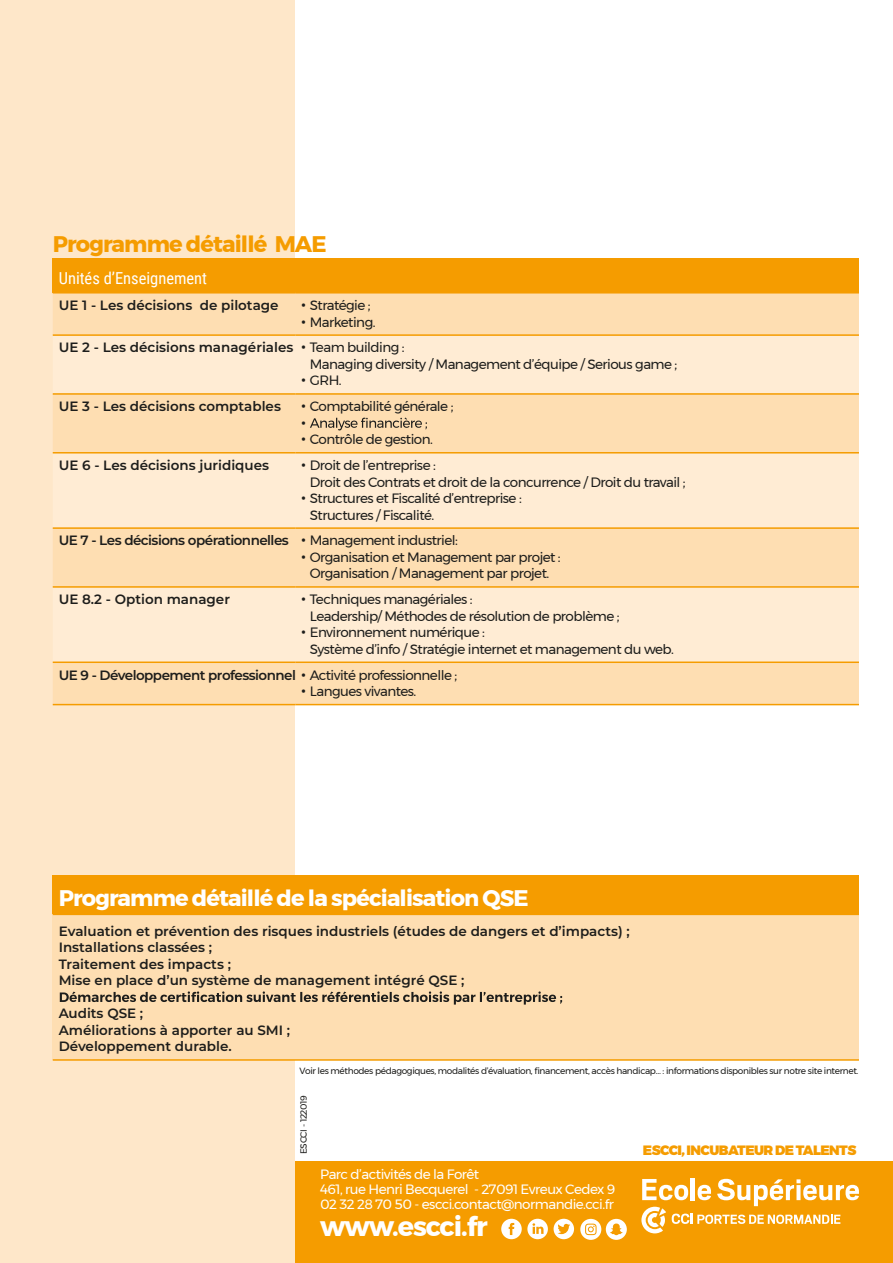
<style>
.page{position:relative;width:893px;height:1263px;background:#fff}
.page>*{position:absolute;margin:0;border:0;box-sizing:border-box;transform-origin:0 0}
.t1{font:700 27px "Montserrat";letter-spacing:-.04em;color:#fff}
.t2{font:700 22.5px "Montserrat";letter-spacing:-.04em;color:#fff}
.t3{font:700 22.5px "Montserrat";letter-spacing:-.04em;color:#f59c00}
.t4{font:16.5px "Roboto Condensed";color:#fff}
.t5{font:13.5px/16.5px "Montserrat";letter-spacing:-.04em;color:#1d1d1b}
.t6{font:600 13.5px/16.5px "Montserrat";color:#1d1d1b}
.t7{font:600 13.5px "Montserrat";letter-spacing:-.04em;color:#1d1d1b}
.t8{font:13.5px/15px "Montserrat";letter-spacing:-.04em;color:#fff}
.t9{font:900 13.5px "Montserrat";letter-spacing:-.04em;color:#f59c00}
.t10{font:700 13.5px "Roboto Condensed";color:#1d1d1b}
.t11{font:9px "Montserrat";letter-spacing:-.04em;color:#1d1d1b}
.s1{font-family:"Roboto Condensed";font-weight:700}
.s2{font-weight:400}
</style>
<div class="page">
<div style="left:295px;top:1161px;width:598px;height:102px;background:#f59c00"></div>
<svg style="left:642px;top:1179px;width:46px;height:21px"></svg>
<hr style="left:691px;top:1178px;width:4px;height:22px;background:#fff">
<svg style="left:698px;top:1185px;width:13px;height:15px"></svg>
<svg style="left:717px;top:1179px;width:142px;height:27px"></svg>
<svg style="left:672px;top:1213px;width:168px;height:11px"></svg>
<svg style="left:641px;top:1207px;width:25px;height:26px"></svg>
<svg style="left:501px;top:1219px;width:47px;height:20px"></svg>
<svg style="left:554px;top:1219px;width:20px;height:20px"></svg>
<div style="left:0;top:0;width:295px;height:1263px;background:#fee7c9"></div>
<div style="left:53px;top:258px;width:806px;height:35px;background:#f59c00"></div>
<div style="left:53px;top:293px;width:806px;height:411px;background:#fedeb2"></div>
<svg style="left:53px;top:336px;width:806px;height:325px;fill:#ffecd4"></svg>
<hr style="left:53px;top:334px;width:242px;height:2px;background:#f59c00">
<hr style="left:295px;top:334px;width:564px;height:2px;background:#f59c00">
<hr style="left:53px;top:393px;width:242px;height:2px;background:#f59c00">
<hr style="left:295px;top:393px;width:564px;height:2px;background:#f59c00">
<hr style="left:53px;top:452px;width:242px;height:1px;background:#f59c00">
<hr style="left:295px;top:452px;width:564px;height:1px;background:#f59c00">
<hr style="left:53px;top:527px;width:242px;height:2px;background:#f59c00">
<hr style="left:295px;top:527px;width:564px;height:2px;background:#f59c00">
<hr style="left:53px;top:586px;width:242px;height:2px;background:#f59c00">
<hr style="left:295px;top:586px;width:564px;height:2px;background:#f59c00">
<hr style="left:53px;top:661px;width:242px;height:2px;background:#f59c00">
<hr style="left:295px;top:661px;width:564px;height:2px;background:#f59c00">
<hr style="left:53px;top:704px;width:242px;height:1px;background:#f59c00">
<hr style="left:295px;top:704px;width:564px;height:1px;background:#f59c00">
<svg style="left:310px;top:418px;width:117px;height:12px"></svg>
<div style="left:53px;top:875px;width:806px;height:39px;background:#f59c00"></div>
<div style="left:53px;top:914px;width:806px;height:146px;background:#fedeb2"></div>
<hr style="left:53px;top:1059px;width:806px;height:2px;background:#f59c00">
<hr style="left:53px;top:914px;width:806px;height:1px;background:#f59c00">
<svg style="left:60px;top:991px;width:502px;height:13px"></svg>
<svg style="left:580px;top:1219px;width:47px;height:21px"></svg>
<h2 class="t3" style="left:53px;top:226px;width:275px">Programme détaillé MAE</h2>
<p class="t4" style="left:59px;top:267px;width:150px">Unités d’Enseignement</p>
<p class="t6" style="left:59px;top:296px;width:221px">UE 1 - Les décisions de pilotage</p>
<p class="t5" style="left:301px;top:297px;width:71px"><span class="s1">•</span> Stratégie ;</p>
<p class="t6" style="left:59px;top:308px;width:347px;line-height:25.8px;text-indent:243px"><span class="s1">•</span> <span class="s2">Marketing.<br></span>UE 2 - Les décisions managériales <span class="s1">•</span> <span class="s2">Team building :</span></p>
<p class="t5" style="left:310px;top:356px;width:369px">Managing diversity / Management d’équipe / Serious game ;</p>
<p class="t5" style="left:301px;top:372px;width:42px"><span class="s1">•</span> GRH.</p>
<p class="t6" style="left:59px;top:398px;width:224px">UE 3 - Les décisions comptables</p>
<p class="t5" style="left:301px;top:398px;width:154px"><span class="s1">•</span> Comptabilité générale ;</p>
<p class="t10" style="left:301px;top:413px;width:6px">•</p>
<p class="t5" style="left:301px;top:431px;width:133px"><span class="s1">•</span> Contrôle de gestion.</p>
<p class="t6" style="left:59px;top:456px;width:212px">UE 6 - Les décisions juridiques</p>
<p class="t5" style="left:310px;top:457px;width:377px;text-indent:-9px"><span class="s1">•</span> Droit de l’entreprise :<br>Droit des Contrats et droit de la concurrence / Droit du travail ;</p>
<p class="t5" style="left:310px;top:490px;width:213px;text-indent:-8px"><span class="s1">•</span> Structures et Fiscalité d’entreprise :<br>Structures / Fiscalité.</p>
<p class="t7" style="left:59px;top:531px;width:401px">UE 7 - Les décisions opérationnelles <span class="s1">•</span> <span class="s2">Management industriel:</span></p>
<p class="t5" style="left:301px;top:549px;width:261px;text-align:center"><span class="s1">•</span> Organisation et Management par projet :<br>Organisation / Management par projet.</p>
<p class="t6" style="left:59px;top:591px;width:173px">UE 8.2 - Option manager</p>
<p class="t5" style="left:310px;top:591px;width:311px;text-indent:-8px"><span class="s1">•</span> Techniques managériales :<br>Leadership/ Méthodes de résolution de problème ;</p>
<p class="t5" style="left:310px;top:624px;width:366px;text-indent:-9px"><span class="s1">•</span> Environnement numérique :<br>Système d’info / Stratégie internet et management du web.</p>
<p class="t7" style="left:59px;top:665px;width:400px">UE 9 - Développement professionnel <span class="s1">•</span> <span class="s2">Activité professionnelle ;</span></p>
<p class="t5" style="left:301px;top:683px;width:117px"><span class="s1">•</span> Langues vivantes.</p>
<h2 class="t2" style="left:59px;top:880px;width:471px">Programme détaillé de la spécialisation QSE</h2>
<p class="t6" style="left:59px;top:922px;width:572px">Evaluation et prévention des risques industriels (études de dangers et d’impacts) ; Installations classées ;<br>Traitement des impacts ;<br>Mise en place d’un système de management intégré QSE ;</p>
<p class="t6" style="left:59px;top:1005px;width:233px">Audits QSE ;<br>Améliorations à apporter au SMI ;<br>Développement durable.</p>
<p class="t11" style="left:299px;top:1064px;width:560px">Voir les méthodes pédagogiques, modalités d’évaluation, financement, accès handicap… : informations disponibles sur notre site internet.</p>
<p class="t11" style="left:297px;top:1154px;width:61px;rotate:-90deg">ESCCI - 122019</p>
<p class="t8" style="left:320px;top:1167px;width:297px">Parc d’activités de la Forêt<br>461, rue Henri Becquerel - 27091 Evreux Cedex 9<br>02 32 28 70 50 - escci.contact@normandie.cci.fr</p>
<h1 class="t1" style="left:320px;top:1205px;width:169px">www.escci.fr</h1>
<p class="t9" style="left:643px;top:1139px;width:215px">ESCCI, INCUBATEUR DE TALENTS</p>
</div>
